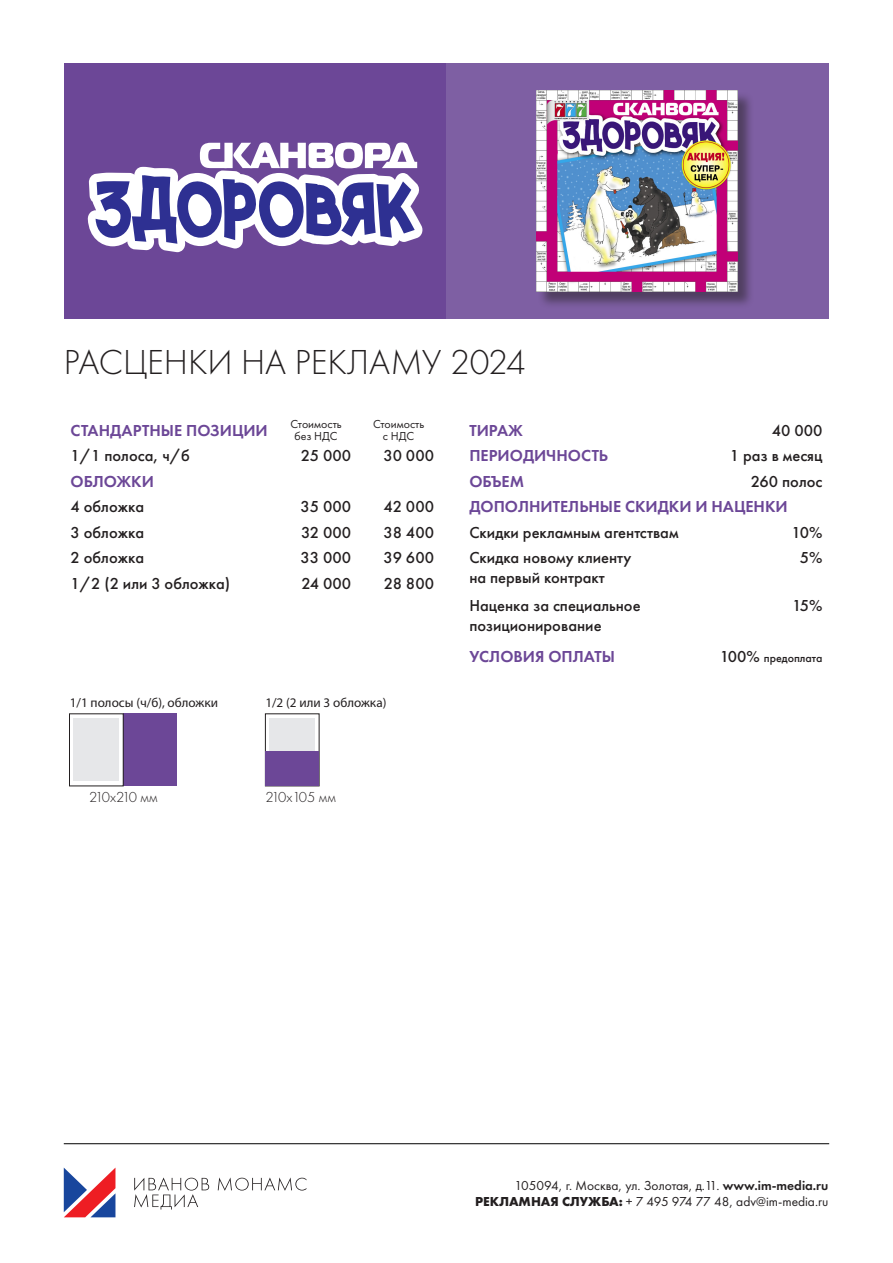
<style>
.page{position:relative;width:893px;height:1263px;background:#fff}
.page>*{position:absolute;margin:0;border:0;box-sizing:border-box;transform-origin:0 0}
.t1{font:300 36px "Futura PT";color:#231f20}
.t2{font:500 16.5px/19.8px "Futura PT";color:#231f20}
.t3{font:600 16.5px "Futura PT";color:#6c4797}
.t4{font:300 15px "Futura PT";letter-spacing:-.11em;color:#231f20}
.t5{font:300 15px "Futura PT";color:#231f20}
.t6{font:13.5px "Futura PT";color:#231f20}
.t7{font:13.2px "Myriad Pro";color:#231f20}
.t8{font:12px "Futura PT";color:#231f20}
.t9{font:500 12px "Futura PT";color:#231f20}
.s1{font-size:16.5px}
.s2{font-weight:600}
.s3{font-weight:700}
</style>
<div class="page">
<div style="left:64px;top:64px;width:382px;height:255px;background:#6c4797"></div>
<div style="left:446px;top:64px;width:383px;height:255px;background:#7e5fa3"></div>
<div style="left:123px;top:714px;width:54px;height:72px;background:#6c4797"></div>
<div style="left:74px;top:718px;width:45px;height:63px;background:#e6e7e9"></div>
<div style="left:537px;top:91px;width:218px;height:218px;background:#231f20;opacity:.5"></div>
<img style="left:536px;top:91px;width:201px;height:201px">
<svg style="left:88px;top:142px;width:335px;height:110px"></svg>
<svg style="left:64px;top:1168px;width:51px;height:49px"></svg>
<svg style="left:218px;top:1177px;width:88px;height:14px"></svg>
<svg style="left:134px;top:1177px;width:75px;height:32px"></svg>
<hr style="left:64px;top:1143px;width:765px;height:1px;background:#000">
<div style="left:270px;top:718px;width:45px;height:63px;background:#e6e7e9"></div>
<div style="left:265px;top:752px;width:54px;height:34px;background:#6c4797"></div>
<p class="t1" style="left:64px;top:342px;width:464px">РАСЦЕНКИ НА РЕКЛАМУ 2024</p>
<p class="t3" style="left:71px;top:420px;width:199px">СТАНДАРТНЫЕ ПОЗИЦИИ</p>
<p class="t8" style="left:290px;top:417px;width:53px">Стоимость</p>
<p class="t8" style="left:294px;top:429px;width:45px">без НДС</p>
<p class="t8" style="left:373px;top:417px;width:53px">Стоимость</p>
<p class="t8" style="left:383px;top:429px;width:33px">с НДС</p>
<p class="t2" style="left:71px;top:446px;width:121px">1/1 полоса, ч/б</p>
<p class="t2" style="left:301px;top:446px;width:52px">25 000</p>
<p class="t2" style="left:383px;top:446px;width:52px">30 000</p>
<p class="t3" style="left:71px;top:471px;width:85px">ОБЛОЖКИ</p>
<p class="t2" style="left:71px;top:497px;width:75px">4 обложка</p>
<p class="t2" style="left:300px;top:497px;width:52px">35 000</p>
<p class="t2" style="left:383px;top:497px;width:52px">42 000</p>
<p class="t2" style="left:71px;top:522px;width:75px">3 обложка</p>
<p class="t2" style="left:301px;top:522px;width:51px">32 000</p>
<p class="t2" style="left:383px;top:522px;width:52px">38 400</p>
<p class="t2" style="left:71px;top:548px;width:75px">2 обложка</p>
<p class="t2" style="left:300px;top:548px;width:52px">33 000</p>
<p class="t2" style="left:384px;top:548px;width:52px">39 600</p>
<p class="t2" style="left:71px;top:573px;width:161px">1/2 (2 или 3 обложка)</p>
<p class="t2" style="left:302px;top:573px;width:51px">24 000</p>
<p class="t2" style="left:384px;top:573px;width:52px">28 800</p>
<p class="t7" style="left:70px;top:696px;width:150px">1/1 полосы (ч/б), обложки</p>
<p class="t4" style="left:89px;top:789px;width:70px">210x210 мм</p>
<p class="t7" style="left:265px;top:696px;width:123px">1/2 (2 или 3 обложка)</p>
<p class="t5" style="left:265px;top:789px;width:72px">210x105 мм</p>
<p class="t3" style="left:469px;top:420px;width:55px">ТИРАЖ</p>
<p class="t2" style="left:772px;top:420px;width:52px">40 000</p>
<p class="t3" style="left:469px;top:445px;width:140px">ПЕРИОДИЧНОСТЬ</p>
<p class="t2" style="left:730px;top:446px;width:94px">1 раз в месяц</p>
<p class="t3" style="left:469px;top:471px;width:56px">ОБЪЕМ</p>
<p class="t2" style="left:751px;top:471px;width:73px">260 полос</p>
<p class="t3" style="left:469px;top:496px;width:320px">ДОПОЛНИТЕЛЬНЫЕ СКИДКИ И НАЦЕНКИ</p>
<p class="t2" style="left:469px;top:522px;width:211px">Скидки рекламным агентствам</p>
<p class="t2" style="left:792px;top:522px;width:32px">10%</p>
<p class="t2" style="left:469px;top:548px;width:164px">Cкидка новому клиенту</p>
<p class="t2" style="left:469px;top:568px;width:137px">на первый контракт</p>
<p class="t2" style="left:800px;top:548px;width:24px">5%</p>
<p class="t2" style="left:469px;top:596px;width:173px">Наценка за специальное позиционирование</p>
<p class="t2" style="left:792px;top:596px;width:32px">15%</p>
<p class="t3" style="left:469px;top:646px;width:147px">УСЛОВИЯ ОПЛАТЫ</p>
<p class="t9" style="left:720px;top:651px;width:104px"><span class="s1">100%</span> предоплата</p>
<p class="t6" style="left:514px;top:1177px;width:315px">105094, г. Москва, ул. Золотая, д.11. <span class="s2">www.im-media.ru</span></p>
<p class="t6" style="left:475px;top:1193px;width:355px"><span class="s3">РЕКЛАМНАЯ СЛУЖБА:</span> + 7 495 974 77 48, adv@im-media.ru</p>
</div>
